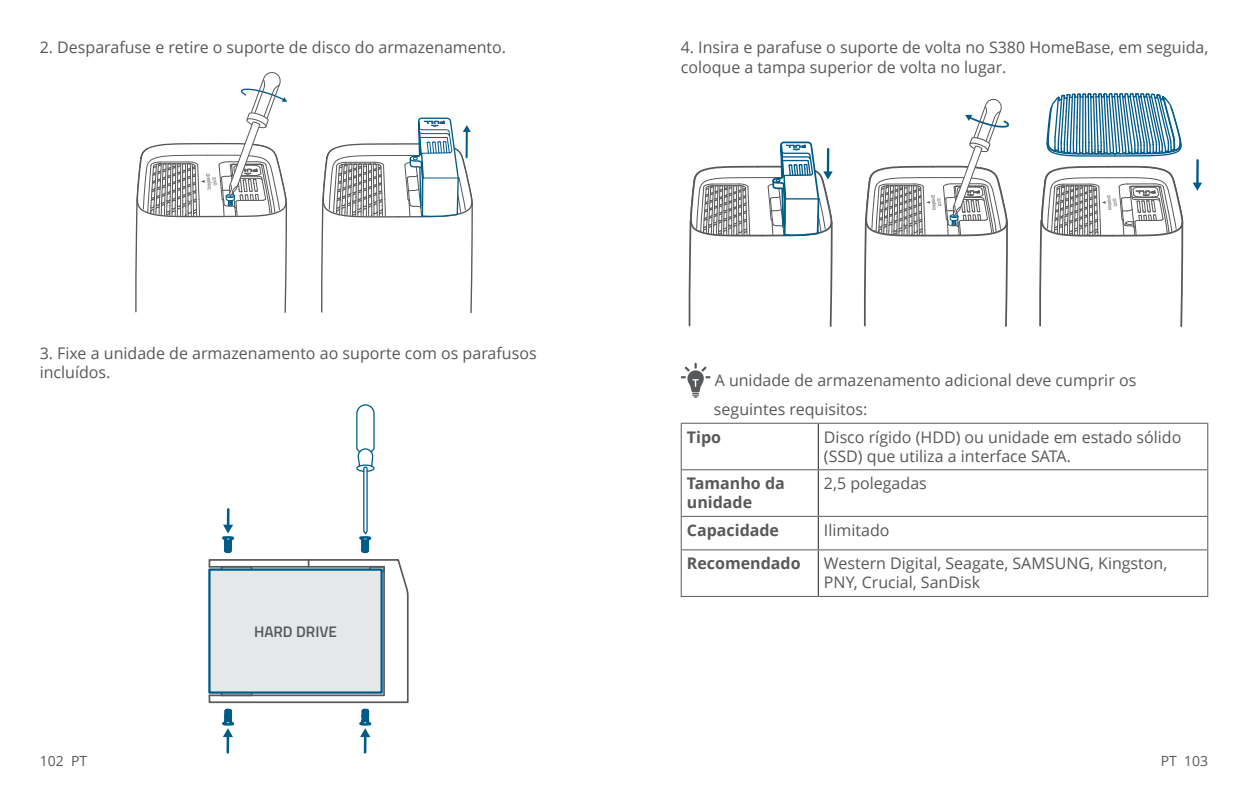
<style>
.page{position:relative;width:1248px;height:794px;background:#fff}
.page>*{position:absolute;margin:0;border:0;box-sizing:border-box;transform-origin:0 0}
.目录标题1{font:16px/19.2px "Open Sans";color:#57585a}
.t1{font:700 16px/19.2px "Open Sans";color:#57585a}
.t2{font:600 15.2px "Titillium Web";color:#57585a}
.t3{font:14px "Open Sans";color:#57585a}
</style>
<div class="page">
<svg style="left:135px;top:72px;width:152px;height:241px"></svg>
<svg style="left:321px;top:117px;width:152px;height:197px"></svg>
<svg style="left:208px;top:404px;width:201px;height:348px"></svg>
<svg style="left:688px;top:141px;width:145px;height:186px"></svg>
<svg style="left:1046px;top:93px;width:136px;height:64px"></svg>
<hr style="left:1195px;top:160px;width:3px;height:24px;background:#005b88">
<svg style="left:1193px;top:183px;width:8px;height:8px"></svg>
<svg style="left:1039px;top:165px;width:145px;height:162px"></svg>
<svg style="left:864px;top:99px;width:145px;height:228px"></svg>
<svg style="left:680px;top:362px;width:31px;height:36px"></svg>
<hr style="left:817px;top:424px;width:1px;height:45px;background:#231f20">
<hr style="left:817px;top:470px;width:1px;height:46px;background:#231f20">
<hr style="left:817px;top:517px;width:1px;height:32px;background:#231f20">
<hr style="left:817px;top:550px;width:1px;height:46px;background:#231f20">
<hr style="left:680px;top:423px;width:138px;height:1px;background:#57585a">
<hr style="left:680px;top:424px;width:1px;height:45px;background:#57585a">
<hr style="left:818px;top:423px;width:390px;height:1px;background:#57585a">
<hr style="left:1207px;top:424px;width:1px;height:45px;background:#57585a">
<hr style="left:680px;top:469px;width:138px;height:1px;background:#57585a">
<hr style="left:680px;top:470px;width:1px;height:46px;background:#57585a">
<hr style="left:818px;top:469px;width:390px;height:1px;background:#57585a">
<hr style="left:1207px;top:470px;width:1px;height:46px;background:#57585a">
<hr style="left:680px;top:516px;width:138px;height:1px;background:#57585a">
<hr style="left:680px;top:517px;width:1px;height:32px;background:#57585a">
<hr style="left:818px;top:516px;width:390px;height:1px;background:#57585a">
<hr style="left:1207px;top:517px;width:1px;height:32px;background:#57585a">
<hr style="left:680px;top:549px;width:138px;height:1px;background:#57585a">
<hr style="left:680px;top:550px;width:1px;height:46px;background:#57585a">
<hr style="left:818px;top:549px;width:390px;height:1px;background:#57585a">
<hr style="left:1207px;top:550px;width:1px;height:46px;background:#57585a">
<hr style="left:680px;top:596px;width:138px;height:1px;background:#57585a">
<hr style="left:818px;top:596px;width:390px;height:1px;background:#57585a">
<p class="目录标题1" style="left:40px;top:38px;width:468px">2. Desparafuse e retire o suporte de disco do armazenamento.</p>
<p class="目录标题1" style="left:40px;top:343px;width:498px">3. Fixe a unidade de armazenamento ao suporte com os parafusos incluídos.</p>
<p class="t2" style="left:254px;top:620px;width:84px">HARD DRIVE</p>
<p class="目录标题1" style="left:680px;top:38px;width:529px">4. Insira e parafuse o suporte de volta no S380 HomeBase, em seguida, coloque a tampa superior de volta no lugar.</p>
<p class="目录标题1" style="left:714px;top:370px;width:423px">A unidade de armazenamento adicional deve cumprir os</p>
<p class="目录标题1" style="left:714px;top:399px;width:155px">seguintes requisitos:</p>
<p class="t1" style="left:686px;top:427px;width:36px">Tipo</p>
<p class="目录标题1" style="left:823px;top:427px;width:359px">Disco rígido (HDD) ou unidade em estado sólido (SSD) que utiliza a interface SATA.</p>
<p class="t1" style="left:686px;top:473px;width:99px">Tamanho da unidade</p>
<p class="目录标题1" style="left:823px;top:473px;width:104px">2,5 polegadas</p>
<p class="t1" style="left:686px;top:520px;width:94px">Capacidade</p>
<p class="目录标题1" style="left:823px;top:520px;width:67px">Ilimitado</p>
<p class="t1" style="left:686px;top:553px;width:115px">Recomendado</p>
<p class="目录标题1" style="left:823px;top:553px;width:345px">Western Digital, Seagate, SAMSUNG, Kingston,<br>PNY, Crucial, SanDisk</p>
<p class="t3" style="left:40px;top:751px;width:49px">102 PT</p>
<p class="t3" style="left:1160px;top:751px;width:49px">PT 103</p>
</div>
